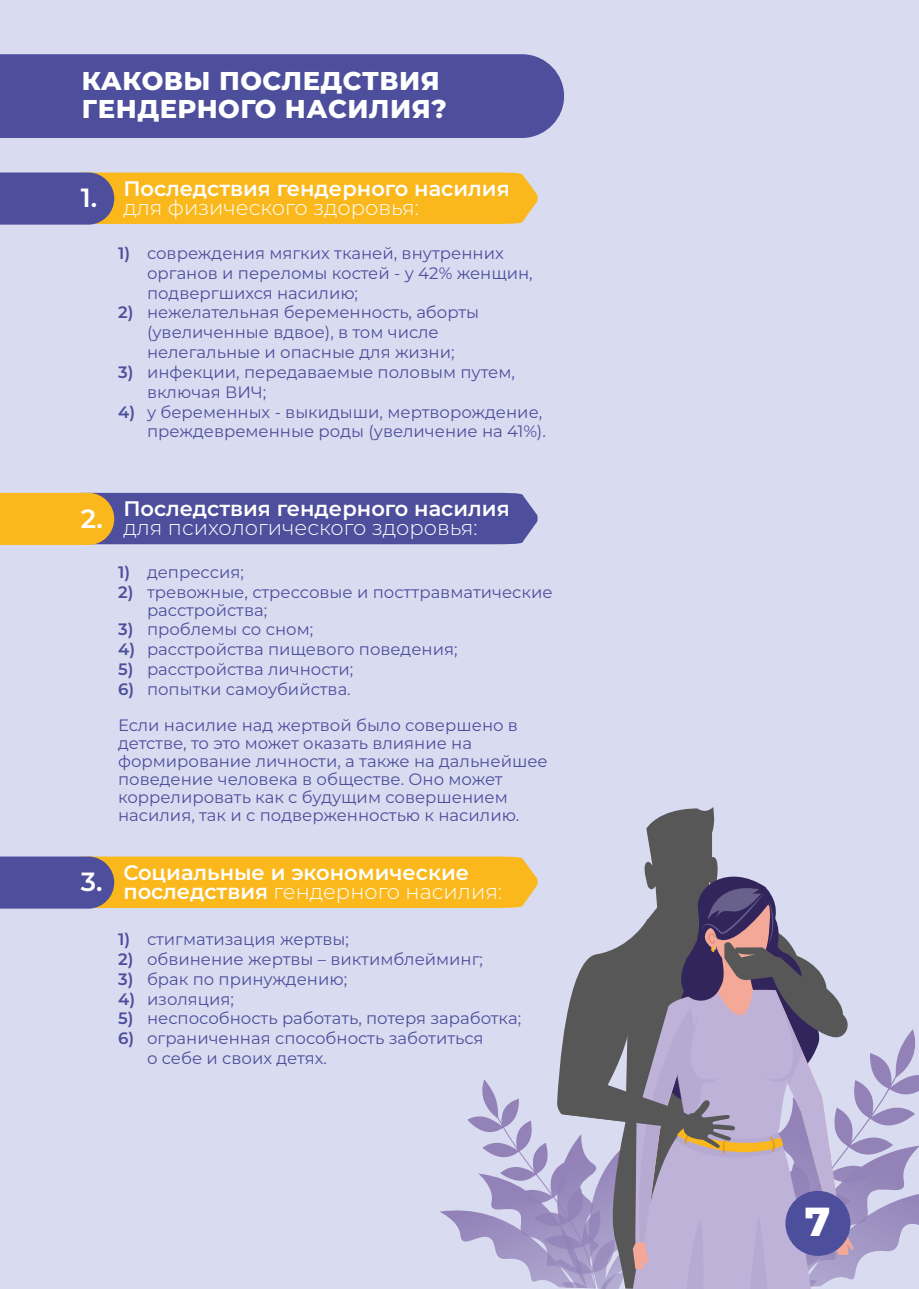
<style>
.page{position:relative;width:919px;height:1289px;background:#fff}
.page>*{position:absolute;margin:0;border:0;box-sizing:border-box;transform-origin:0 0}
.t1{font:800 40.5px "Montserrat";color:#fff}
.t2{font:800 25.8px/28.5px "Montserrat";letter-spacing:.02em;color:#fff}
.t3{font:600 21px/19.2px "Montserrat";color:#fff}
.t4{font:16.5px/19.8px "Montserrat";color:#4d4e9c}
.s1{font-size:26.4px}
.s2{font-weight:300}
.s3{font-weight:600}
</style>
<div class="page">
<div style="left:0;top:0;width:918px;height:1288px;background:#d9dcf0"></div>
<div style="left:0;top:54px;width:564px;height:84px;background:#4d4e9c"></div>
<svg style="left:0;top:807px;width:918px;height:481px"></svg>
<svg style="left:0;top:172px;width:537px;height:53px;background:#d6a43e"></svg>
<svg style="left:0;top:493px;width:537px;height:52px;background:#736683"></svg>
<div style="left:785px;top:1190px;width:65px;height:65px;background:#4d4e9c;border-radius:50%"></div>
<h2 class="t2" style="left:82px;top:65px;width:366px">КАКОВЫ ПОСЛЕДСТВИЯ<br>ГЕНДЕРНОГО НАСИЛИЯ?</h2>
<p class="t3" style="left:123px;top:178px;width:388px;text-indent:-42px"><span class="s1">1.</span> Последствия гендерного насилия <span class="s2">для физического здоровья:</span></p>
<p class="t4" style="left:147px;top:243px;width:387px;text-indent:-29px"><span class="s3">1)</span> совреждения мягких тканей, внутренних органов и переломы костей - у 42% женщин, подвергшихся насилию;</p>
<p class="t4" style="left:147px;top:302px;width:333px;text-indent:-29px"><span class="s3">2)</span> нежелательная беременность, аборты (увеличенные вдвое), в том числе нелегальные и опасные для жизни;</p>
<p class="t4" style="left:147px;top:361px;width:369px;text-indent:-29px"><span class="s3">3)</span> инфекции, передаваемые половым путем, включая ВИЧ;</p>
<p class="t4" style="left:118px;top:401px;width:429px;text-align:right"><span class="s3">4)</span> у беременных - выкидыши, мертворождение, преждевременные роды (увеличение на 41%).</p>
<p class="t3" style="left:81px;top:498px;width:430px;text-align:center"><span class="s1">2.</span> Последствия гендерного насилия <span class="s2">для психологического здоровья:</span></p>
<p class="t4" style="left:118px;top:561px;width:127px"><span class="s3">1)</span> депрессия;</p>
<p class="t4" style="left:147px;top:582px;width:407px;line-height:18px;text-indent:-29px"><span class="s3">2)</span> тревожные, стрессовые и посттравматические расстройства;</p>
<p class="t4" style="left:118px;top:619px;width:196px"><span class="s3">3)</span> проблемы со сном;</p>
<p class="t4" style="left:118px;top:639px;width:341px"><span class="s3">4)</span> расстройства пищевого поведения;</p>
<p class="t4" style="left:118px;top:658px;width:236px"><span class="s3">5)</span> расстройства личности;</p>
<p class="t4" style="left:118px;top:670px;width:401px;line-height:36px"><span class="s3">6)</span> попытки самоубийства.<br>Если насилие над жертвой было совершено в</p>
<p class="t4" style="left:118px;top:733px;width:431px;line-height:18px">детстве, то это может оказать влияние на формирование личности, а также на дальнейшее поведение человека в обществе. Оно может коррелировать как с будущим совершением насилия, так и с подверженностью к насилию.</p>
<p class="t3" style="left:123px;top:861px;width:380px;text-indent:-42px"><span class="s1">3.</span> Социальные и экономические последствия <span class="s2">гендерного насилия:</span></p>
<p class="t4" style="left:118px;top:928px;width:232px"><span class="s3">1)</span> стигматизация жертвы;</p>
<p class="t4" style="left:118px;top:948px;width:366px"><span class="s3">2)</span> обвинение жертвы – виктимблейминг;</p>
<p class="t4" style="left:118px;top:968px;width:230px"><span class="s3">3)</span> брак по принуждению;</p>
<p class="t4" style="left:118px;top:988px;width:117px"><span class="s3">4)</span> изоляция;</p>
<p class="t4" style="left:118px;top:1008px;width:404px"><span class="s3">5)</span> неспособность работать, потеря заработка;</p>
<p class="t4" style="left:147px;top:1027px;width:338px;text-indent:-29px"><span class="s3">6)</span> ограниченная способность заботиться о себе и своих детях.</p>
<h1 class="t1" style="left:804px;top:1191px;width:27px">7</h1>
</div>
